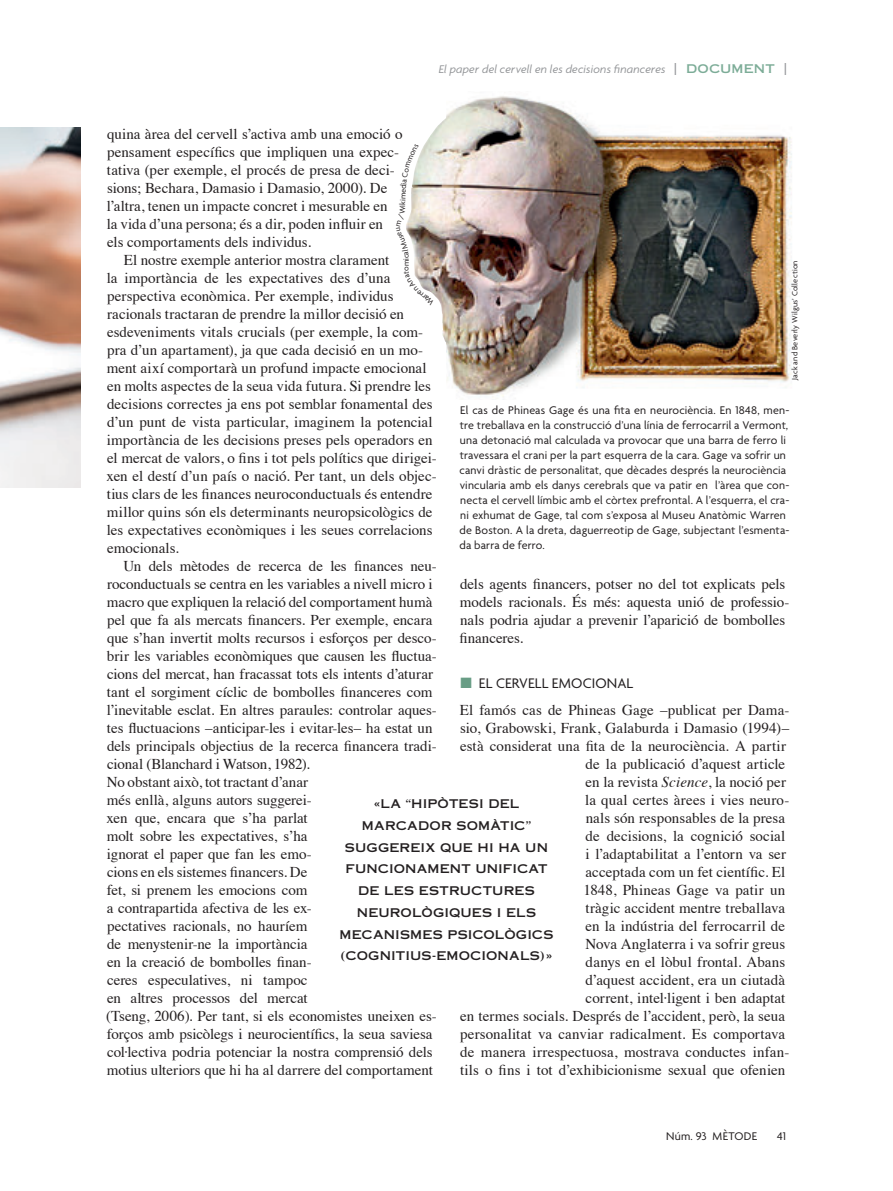
<style>
.page{position:relative;width:893px;height:1191px;background:#fff}
.page>*{position:absolute;margin:0;border:0;box-sizing:border-box;transform-origin:0 0}
.t1{font:15px/18px "Times";color:#231f20}
.t2{font:15px "Agenda";letter-spacing:.01em;color:#231f20}
.t3{font:12px/15px "Agenda";letter-spacing:.015em;color:#231f20}
.t4{font:12px/21.8px "Copperplate Thirty One AB";letter-spacing:.01em;color:#231f20;text-align:center}
.t5{font:italic 12px "Agenda";letter-spacing:.015em;color:#939598}
.t6{font:8.25px "Agenda";letter-spacing:.02em;color:#231f20}
.s1{font-family:"Copperplate Thirty One AB";font-style:normal}
.s2{font-family:"Copperplate Thirty One AB";font-style:normal;color:#7cac97}
.s3{color:#689d85}
.s4{font-style:italic}
</style>
<div class="page">
<img style="left:0;top:127px;width:81px;height:360px">
<img style="left:466px;top:96px;width:326px;height:304px">
<img style="left:414px;top:98px;width:190px;height:296px">
<svg style="left:414px;top:267px;width:20px;height:38px"></svg>
<svg style="left:406px;top:144px;width:13px;height:116px"></svg>
<p class="t5" style="left:439px;top:62px;width:349px">El paper del cervell en les decisions financeres <span class="s1">|</span> <span class="s2">DOCUMENT</span> <span class="s1">|</span></p>
<p class="t1" style="left:107px;top:123px;width:297px">quina àrea del cervell s’activa amb una emoció o pensament específics que impliquen una expec&shy;tativa (per exemple, el procés de presa de deci&shy;sions; Bechara, Damasio i Damasio, 2000). De l’altra, tenen un impacte concret i mesurable en<br>la vida d’una persona; és a dir, poden influir en els comportaments dels individus.</p>
<p class="t1" style="left:106px;top:249px;width:332px;text-indent:17px">El nostre exemple anterior mostra clarament<br>la importància de les expectatives des d’una perspectiva econòmica. Per exemple, individus racionals tractaran de prendre la millor decisió en esdeveniments vitals crucials (per exemple, la com&shy;pra d’un apartament), ja que cada decisió en un mo&shy;ment així comportarà un profund impacte emocional en molts aspectes de la seua vida futura. Si prendre les decisions correctes ja ens pot semblar fonamental des d’un punt de vista particular, imaginem la potencial importància de les decisions preses pels operadors en el mercat de valors, o fins i tot pels polítics que dirigei&shy;xen el destí d’un país o nació. Per tant, un dels objec&shy;tius clars de les finances neuroconductuals és entendre millor quins són els determinants neuropsicològics de les expectatives econòmiques i les seues correlacions emocionals.</p>
<p class="t1" style="left:106px;top:555px;width:332px;text-indent:17px">Un dels mètodes de recerca de les finances neu&shy;roconductuals se centra en les variables a nivell micro i macro que expliquen la relació del comportament humà pel que fa als mercats financers. Per exemple, encara que s’han invertit molts recursos i esforços per desco&shy;brir les variables econòmiques que causen les fluctua&shy;cions del mercat, han fracassat tots els intents d’aturar tant el sorgiment cíclic de bombolles financeres com l’inevitable esclat. En altres paraules: controlar aques&shy;tes fluctuacions –anticipar-les i evitar-les– ha estat un dels principals objectius de la recerca financera tradi&shy;cional (Blanchard i Watson, 1982).<br>No obstant això, tot tractant d’anar<br>més enllà, alguns autors suggerei-<br>xen que, encara que s’ha parlat<br>molt sobre les expectatives, s’ha<br>ignorat el paper que fan les emo-<br>cions en els sistemes financers. De<br>fet, si prenem les emocions com<br>a contrapartida afectiva de les ex-<br>pectatives racionals, no hauríem<br>de menystenir-ne la importància<br>en la creació de bombolles finan-<br>ceres especulatives, ni tampoc<br>en altres processos del mercat<br>(Tseng, 2006). Per tant, si els economistes uneixen es&shy;forços amb psicòlegs i neurocientífics, la seua saviesa col·lectiva podria potenciar la nostra comprensió dels motius ulteriors que hi ha al darrere del comportament</p>
<p class="t6" style="left:401px;top:266px;width:8px;rotate:-90deg">m</p>
<p class="t6" style="left:789px;top:380px;width:121px;rotate:-90deg">Jack and Beverly Wilgus’ Collection</p>
<p class="t3" style="left:459px;top:402px;width:331px">El cas de Phineas Gage és una fita en neurociència. En 1848, men&shy;tre treballava en la construcció d’una línia de ferrocarril a Vermont, una detonació mal calculada va provocar que una barra de ferro li travessara el crani per la part esquerra de la cara. Gage va sofrir un canvi dràstic de personalitat, que dècades després la neurociència vincularia amb els danys cerebrals que va patir en l’àrea que con&shy;necta el cervell límbic amb el còrtex prefrontal. A l’esquerra, el cra&shy;ni exhumat de Gage, tal com s’exposa al Museu Anatòmic Warren de Boston. A la dreta, daguerreotip de Gage, subjectant l’esmenta&shy;da barra de ferro.</p>
<p class="t1" style="left:459px;top:573px;width:331px">dels agents financers, potser no del tot explicats pels models racionals. És més: aquesta unió de professio&shy;nals podria ajudar a prevenir l’aparició de bombolles financeres.</p>
<p class="t2" style="left:460px;top:674px;width:174px"><span class="s3">■</span> EL CERVELL EMOCIONAL</p>
<p class="t1" style="left:460px;top:699px;width:331px;text-align:right">El famós cas de Phineas Gage –publicat per Dama&shy;sio, Grabowski, Frank, Galaburda i Damasio (1994)– està considerat una fita de la neurociència. A partir de la publicació d’aquest article<br>en la revista <span class="s4">Science</span>, la noció per<br>la qual certes àrees i vies neuro-<br>nals són responsables de la presa<br>de decisions, la cognició social<br>i l’adaptabilitat a l’entorn va ser<br>acceptada com un fet científic. El<br>1848, Phineas Gage va patir un<br>tràgic accident mentre treballava<br>en la indústria del ferrocarril de<br>Nova Anglaterra i va sofrir greus<br>danys en el lòbul frontal. Abans<br>d’aquest accident, era un ciutadà<br>corrent, intel·ligent i ben adaptat<br>en termes socials. Després de l’accident, però, la seua personalitat va canviar radicalment. Es comportava de manera irrespectuosa, mostrava conductes infan&shy;tils o fins i tot d’exhibicionisme sexual que ofenien</p>
<p class="t4" style="left:339px;top:792px;width:215px">«LA “HIPÒTESI DEL<br>MARCADOR SOMÀTIC”<br>SUGGEREIX QUE HI HA UN<br>FUNCIONAMENT UNIFICAT<br>DE LES ESTRUCTURES<br>NEUROLÒGIQUES I ELS<br>MECANISMES PSICOLÒGICS (COGNITIUS-EMOCIONALS)»</p>
<p class="t3" style="left:666px;top:1128px;width:92px">Núm. 93 MÈTODE</p>
<p class="t3" style="left:777px;top:1128px;width:10px">41</p>
</div>
